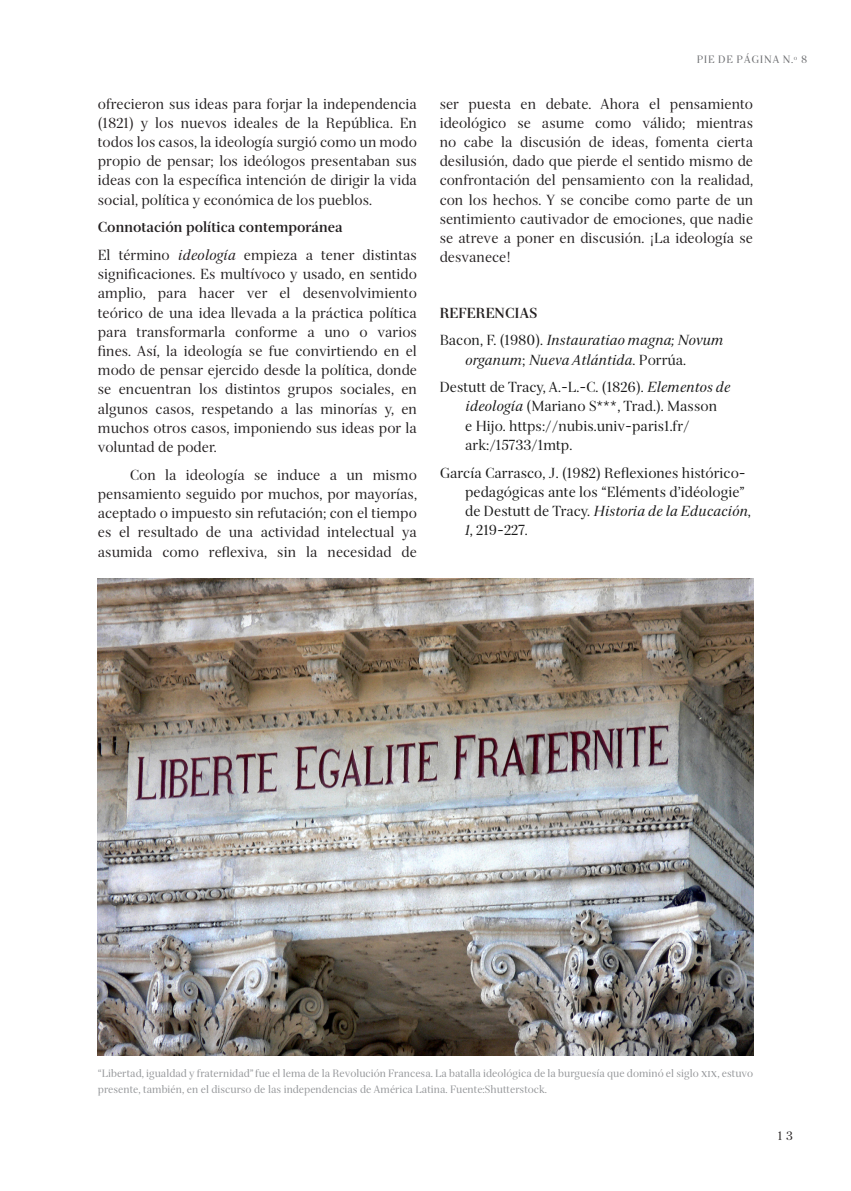
<style>
.page{position:relative;width:851px;height:1191px;background:#fff}
.page>*{position:absolute;margin:0;border:0;box-sizing:border-box;transform-origin:0 0}
.PARRAFO{font:14.25px/19.2px "Serif 72 Beta";color:#231f20;text-align:justify}
.PARRAFO-2{font:14.25px/19.2px "Serif 72 Beta";color:#191919}
.PARRAFO-3{font:italic 14.25px/19.2px "Serif 72 Beta";color:#191919}
.PARRAFO-4{font:700 14.25px "Serif 72 Beta";color:#231f20}
.t1{font:12px "Serif 72 Beta";color:#231f20}
.PARRAFO-5{font:10.5px/16.2px "Serif 72 Beta";color:#939598}
.t2{font:10.5px "Serif 72 Beta";letter-spacing:.06em;color:#6c6d70}
.s1{font-style:italic}
.s2{font-style:normal}
</style>
<div class="page">
<img style="left:98px;top:578px;width:655px;height:477px">
<p class="PARRAFO" style="left:98px;top:94px;width:320px">ofrecieron sus ideas para forjar la independencia (1821) y los nuevos ideales de la República. En todos los casos, la ideología surgió como un modo propio de pensar; los ideólogos presentaban sus ideas con la específica intención de dirigir la vida social, política y económica de los pueblos.</p>
<p class="PARRAFO-4" style="left:98px;top:219px;width:246px">Connotación política contemporánea</p>
<p class="PARRAFO" style="left:98px;top:245px;width:320px">El término <span class="s1">ideología</span> empieza a tener distintas significaciones. Es multívoco y usado, en sentido amplio, para hacer ver el desenvolvimiento teórico de una idea llevada a la práctica política para transformarla conforme a uno o varios fines. Así, la ideología se fue convirtiendo en el modo de pensar ejercido desde la política, donde se encuentran los distintos grupos sociales, en algunos casos, respetando a las minorías y, en muchos otros casos, imponiendo sus ideas por la voluntad de poder.</p>
<p class="PARRAFO" style="left:98px;top:465px;width:320px;text-indent:32px">Con la ideología se induce a un mismo pensamiento seguido por muchos, por mayorías, aceptado o impuesto sin refutación; con el tiempo es el resultado de una actividad intelectual ya asumida como reflexiva, sin la necesidad de</p>
<p class="t2" style="left:696px;top:53px;width:112px">PIE DE PÁGINA N.<sup>o</sup> 8</p>
<p class="PARRAFO" style="left:439px;top:94px;width:315px">ser puesta en debate. Ahora el pensamiento ideológico se asume como válido; mientras no cabe la discusión de ideas, fomenta cierta desilusión, dado que pierde el sentido mismo de confrontación del pensamiento con la realidad, con los hechos. Y se concibe como parte de un sentimiento cautivador de emociones, que nadie se atreve a poner en discusión. ¡La ideología se desvanece!</p>
<p class="PARRAFO-4" style="left:439px;top:304px;width:99px">REFERENCIAS</p>
<p class="PARRAFO-3" style="left:465px;top:331px;width:259px;text-indent:-26px"><span class="s2">Bacon, F. (1980).</span> Instauratiao magna; Novum organum<span class="s2">;</span> Nueva Atlántida<span class="s2">. Porrúa.</span></p>
<p class="PARRAFO-2" style="left:465px;top:378px;width:267px;text-indent:-26px">Destutt de Tracy, A.-L.-C. (1826). <span class="s1">Elementos de ideología</span> (Mariano S***, Trad.). Masson<br>e Hijo. https://nubis.univ-paris1.fr/ ark:/15733/1mtp.</p>
<p class="PARRAFO-2" style="left:465px;top:463px;width:287px;text-indent:-26px">García Carrasco, J. (1982) Reflexiones histórico&shy;pedagógicas ante los “Eléments d’idéologie” de Destutt de Tracy. <span class="s1">Historia de la Educación</span>, <span class="s1">1</span>, 219-227.</p>
<p class="PARRAFO-5" style="left:98px;top:1065px;width:656px">“Libertad, igualdad y fraternidad” fue el lema de la Revolución Francesa. La batalla ideológica de la burguesía que dominó el siglo xix, estuvo presente, también, en el discurso de las independencias de América Latina. Fuente:Shutterstock.</p>
<p class="t1" style="left:777px;top:1129px;width:16px">1 3</p>
</div>
